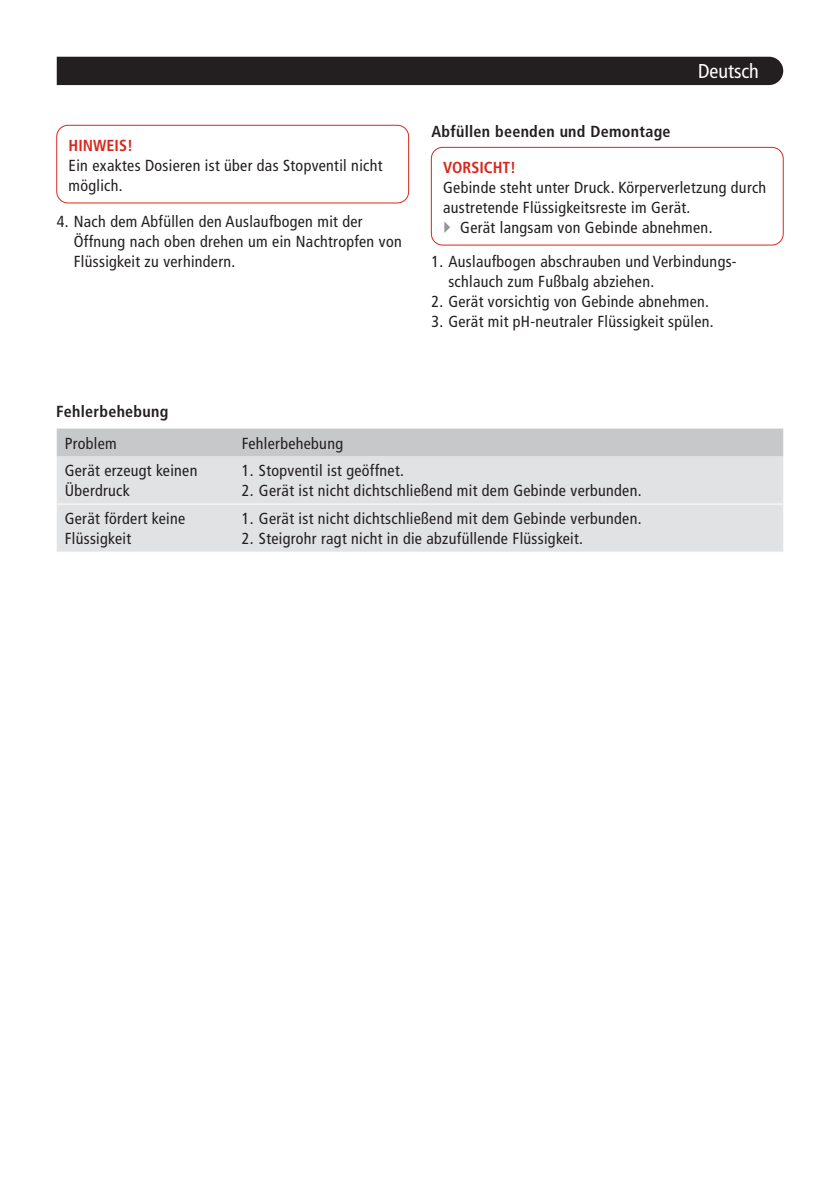
<style>
.page{position:relative;width:840px;height:1191px;background:#fff}
.page>*{position:absolute;margin:0;border:0;box-sizing:border-box;transform-origin:0 0}
.t1{font:condensed 20px "Frutiger LT Pro";color:#fff}
.t2{font:condensed 16px/20px "Frutiger LT Pro";letter-spacing:.02em;color:#231f20}
.t3{font:700 condensed 16px "Frutiger LT Pro";letter-spacing:.02em;color:#231f20}
.t4{font:700 condensed 16px "Frutiger LT Pro";color:#d8281e}
</style>
<div class="page">
<div style="left:57px;top:57px;width:725px;height:28px;background:#231f20"></div>
<div style="left:430px;top:147px;width:353px;height:98px;border:1px solid #d8281e;border-radius:11px"></div>
<div style="left:57px;top:428px;width:725px;height:28px;background:#c7c8ca"></div>
<div style="left:57px;top:456px;width:725px;height:95px;background:#e1e2e4"></div>
<hr style="left:57px;top:503px;width:177px;height:1px;background:#fff">
<hr style="left:234px;top:503px;width:548px;height:1px;background:#fff">
<div style="left:56px;top:125px;width:353px;height:78px;border:1px solid #d8281e;border-radius:11px"></div>
<p class="t4" style="left:69px;top:136px;width:66px">HINWEIS!</p>
<p class="t2" style="left:69px;top:156px;width:315px">Ein exaktes Dosieren ist über das Stopventil nicht möglich.</p>
<p class="t2" style="left:74px;top:211px;width:329px;text-indent:-17px">4. Nach dem Abfüllen den Auslaufbogen mit der<br>Öffnung nach oben drehen um ein Nachtropfen von<br>Flüssigkeit zu verhindern.</p>
<p class="t3" style="left:56px;top:402px;width:114px">Fehlerbehebung</p>
<p class="t3" style="left:431px;top:122px;width:241px">Abfüllen beenden und Demontage</p>
<p class="t1" style="left:697px;top:60px;width:62px">Deutsch</p>
<p class="t4" style="left:443px;top:158px;width:74px">VORSICHT!</p>
<p class="t2" style="left:443px;top:178px;width:324px">Gebinde steht unter Druck. Körperverletzung durch</p>
<p class="t2" style="left:443px;top:198px;width:248px">austretende Flüssigkeitsreste im Gerät.</p>
<p class="t2" style="left:460px;top:218px;width:254px">Gerät langsam von Gebinde abnehmen.</p>
<p class="t2" style="left:448px;top:251px;width:290px;text-indent:-17px">1. Auslaufbogen abschrauben und Verbindungs&shy;schlauch zum Fußbalg abziehen.</p>
<p class="t2" style="left:431px;top:291px;width:279px">2. Gerät vorsichtig von Gebinde abnehmen.</p>
<p class="t2" style="left:431px;top:311px;width:284px">3. Gerät mit pH-neutraler Flüssigkeit spülen.</p>
<p class="t2" style="left:65px;top:433px;width:53px">Problem</p>
<p class="t2" style="left:242px;top:433px;width:103px">Fehlerbehebung</p>
<p class="t2" style="left:65px;top:460px;width:134px">Gerät erzeugt keinen<br>Überdruck</p>
<p class="t2" style="left:242px;top:460px;width:163px">1. Stopventil ist geöffnet.</p>
<p class="t2" style="left:242px;top:480px;width:401px">2. Gerät ist nicht dichtschließend mit dem Gebinde verbunden.</p>
<p class="t2" style="left:65px;top:508px;width:122px">Gerät fördert keine<br>Flüssigkeit</p>
<p class="t2" style="left:242px;top:508px;width:401px">1. Gerät ist nicht dichtschließend mit dem Gebinde verbunden.</p>
<p class="t2" style="left:242px;top:528px;width:342px">2. Steigrohr ragt nicht in die abzufüllende Flüssigkeit.</p>
</div>
